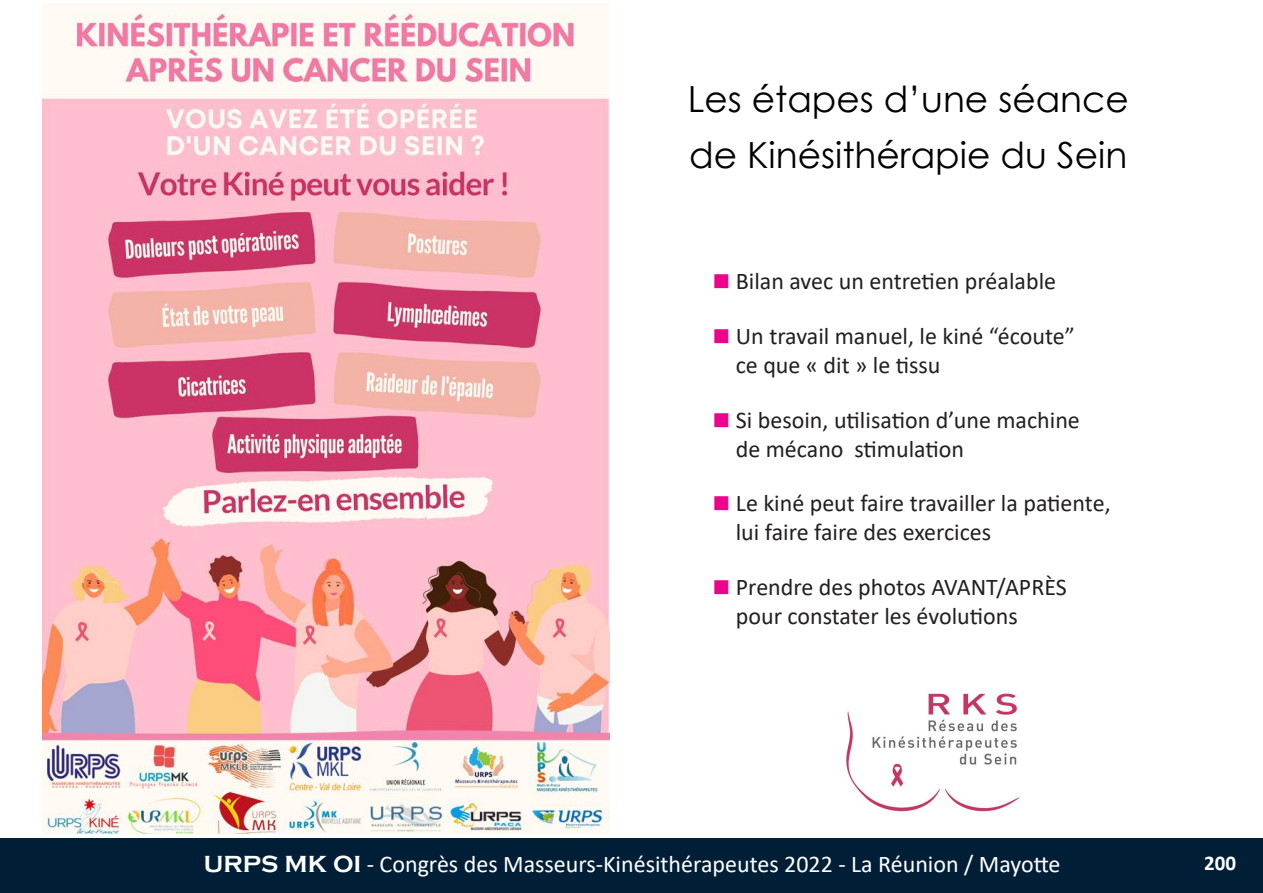
<style>
.page{position:relative;width:1263px;height:893px;background:#fff}
.page>*{position:absolute;margin:0;border:0;box-sizing:border-box;transform-origin:0 0}
.t1{font:36px/55.9px "Century Gothic";color:#000}
.t2{font:24px/28.8px "Calibri";color:#231f20}
.t3{font:24px "Calibri";color:#fff}
.t4{font:700 21px "Calibri";color:#fff}
.s1{color:#ed028c}
.s2{font-family:"Copperplate Gothic";font-weight:700}
</style>
<div class="page">
<div style="left:0;top:838px;width:1263px;height:55px;background:#001f37"></div>
<img style="left:42px;top:3px;width:568px;height:831px">
<img style="left:845px;top:693px;width:175px;height:119px">
<h1 class="t1" style="left:688px;top:70px;width:443px">Les étapes d’une séance de Kinésithérapie du Sein</h1>
<p class="t2" style="left:712px;top:269px;width:345px"><span class="s1">■</span> Bilan avec un entretien préalable</p>
<p class="t2" style="left:736px;top:324px;width:340px;text-indent:-23px"><span class="s1">■</span> Un travail manuel, le kiné “écoute” ce que « dit » le tissu</p>
<p class="t2" style="left:736px;top:407px;width:346px;text-indent:-23px"><span class="s1">■</span> Si besoin, utilisation d’une machine de mécano stimulation</p>
<p class="t2" style="left:736px;top:491px;width:376px;text-indent:-23px"><span class="s1">■</span> Le kiné peut faire travailler la patiente, lui faire faire des exercices</p>
<p class="t2" style="left:736px;top:575px;width:333px;text-indent:-23px"><span class="s1">■</span> Prendre des photos AVANT/APRÈS pour constater les évolutions</p>
<p class="t3" style="left:204px;top:854px;width:858px"><span class="s2">URPS MK OI</span> - Congrès des Masseurs-Kinésithérapeutes 2022 - La Réunion / Mayotte</p>
<p class="t4" style="left:1204px;top:854px;width:33px">200</p>
</div>
